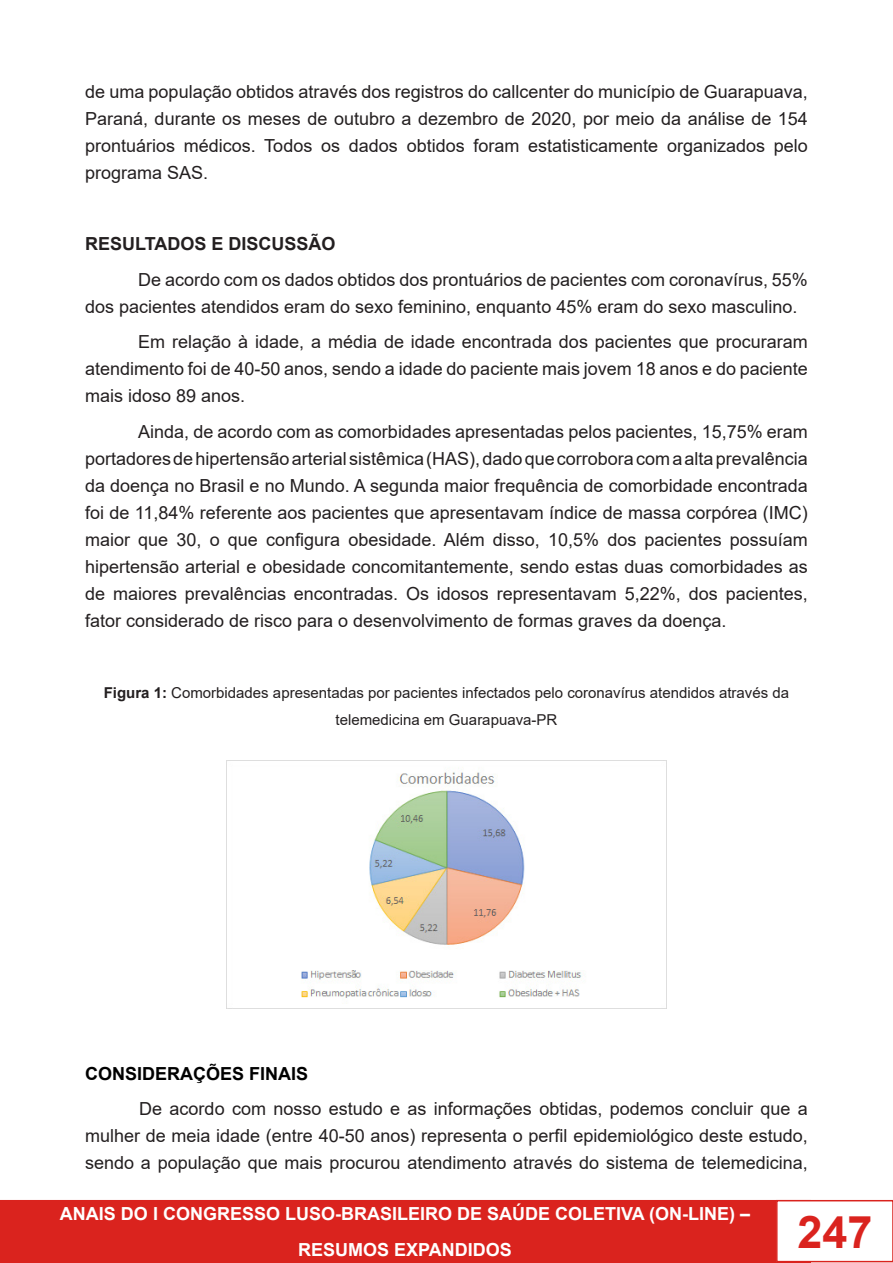
<style>
.page{position:relative;width:893px;height:1263px;background:#fff}
.page>*{position:absolute;margin:0;border:0;box-sizing:border-box;transform-origin:0 0}
.t1{font:700 45px "Arial";color:#da231e}
.t2{font:18px/27px "Arial";color:#231f20;text-align:justify}
.t3{font:700 18px/35.5px "Arial";color:#fff;text-align:center}
.t4{font:700 18px "Arial";color:#231f20}
.t5{font:700 18px "Arial";color:#000}
.t6{font:15px/27px "Arial";color:#231f20;text-align:center}
.s1{font-weight:700}
</style>
<div class="page">
<div style="left:0;top:1201px;width:810px;height:61px;background:#da231e"></div>
<div style="left:0;top:1200px;width:811px;height:63px;border:2px solid #da231e"></div>
<div style="left:777px;top:1201px;width:116px;height:60px;background:#fff"></div>
<div style="left:776px;top:1200px;width:117px;height:62px;border:2px solid #da231e"></div>
<img style="left:227px;top:760px;width:439px;height:249px">
<p class="t2" style="left:85px;top:78px;width:724px">de uma população obtidos através dos registros do callcenter do município de Guarapuava, Paraná, durante os meses de outubro a dezembro de 2020, por meio da análise de 154 prontuários médicos. Todos os dados obtidos foram estatisticamente organizados pelo programa SAS.</p>
<p class="t4" style="left:85px;top:231px;width:252px">RESULTADOS E DISCUSSÃO</p>
<p class="t2" style="left:85px;top:266px;width:724px;text-indent:53px">De acordo com os dados obtidos dos prontuários de pacientes com coronavírus, 55% dos pacientes atendidos eram do sexo feminino, enquanto 45% eram do sexo masculino.</p>
<p class="t2" style="left:85px;top:328px;width:724px;text-indent:53px">Em relação à idade, a média de idade encontrada dos pacientes que procuraram atendimento foi de 40-50 anos, sendo a idade do paciente mais jovem 18 anos e do paciente mais idoso 89 anos.</p>
<p class="t2" style="left:85px;top:418px;width:724px;text-indent:53px">Ainda, de acordo com as comorbidades apresentadas pelos pacientes, 15,75% eram portadores de hipertensão arterial sistêmica (HAS), dado que corrobora com a alta prevalência da doença no Brasil e no Mundo. A segunda maior frequência de comorbidade encontrada foi de 11,84% referente aos pacientes que apresentavam índice de massa corpórea (IMC) maior que 30, o que configura obesidade. Além disso, 10,5% dos pacientes possuíam hipertensão arterial e obesidade concomitantemente, sendo estas duas comorbidades as de maiores prevalências encontradas. Os idosos representavam 5,22%, dos pacientes, fator considerado de risco para o desenvolvimento de formas graves da doença.</p>
<p class="t6" style="left:104px;top:679px;width:687px"><span class="s1">Figura 1:</span> Comorbidades apresentadas por pacientes infectados pelo coronavírus atendidos através da telemedicina em Guarapuava-PR</p>
<p class="t5" style="left:85px;top:1061px;width:225px">CONSIDERAÇÕES FINAIS</p>
<p class="t2" style="left:85px;top:1095px;width:724px;text-indent:54px">De acordo com nosso estudo e as informações obtidas, podemos concluir que a mulher de meia idade (entre 40-50 anos) representa o perfil epidemiológico deste estudo, sendo a população que mais procurou atendimento através do sistema de telemedicina,</p>
<p class="t3" style="left:60px;top:1196px;width:692px">ANAIS DO I CONGRESSO LUSO-BRASILEIRO DE SAÚDE COLETIVA (ON-LINE) –<br>RESUMOS EXPANDIDOS</p>
<h1 class="t1" style="left:797px;top:1200px;width:77px">247</h1>
</div>
